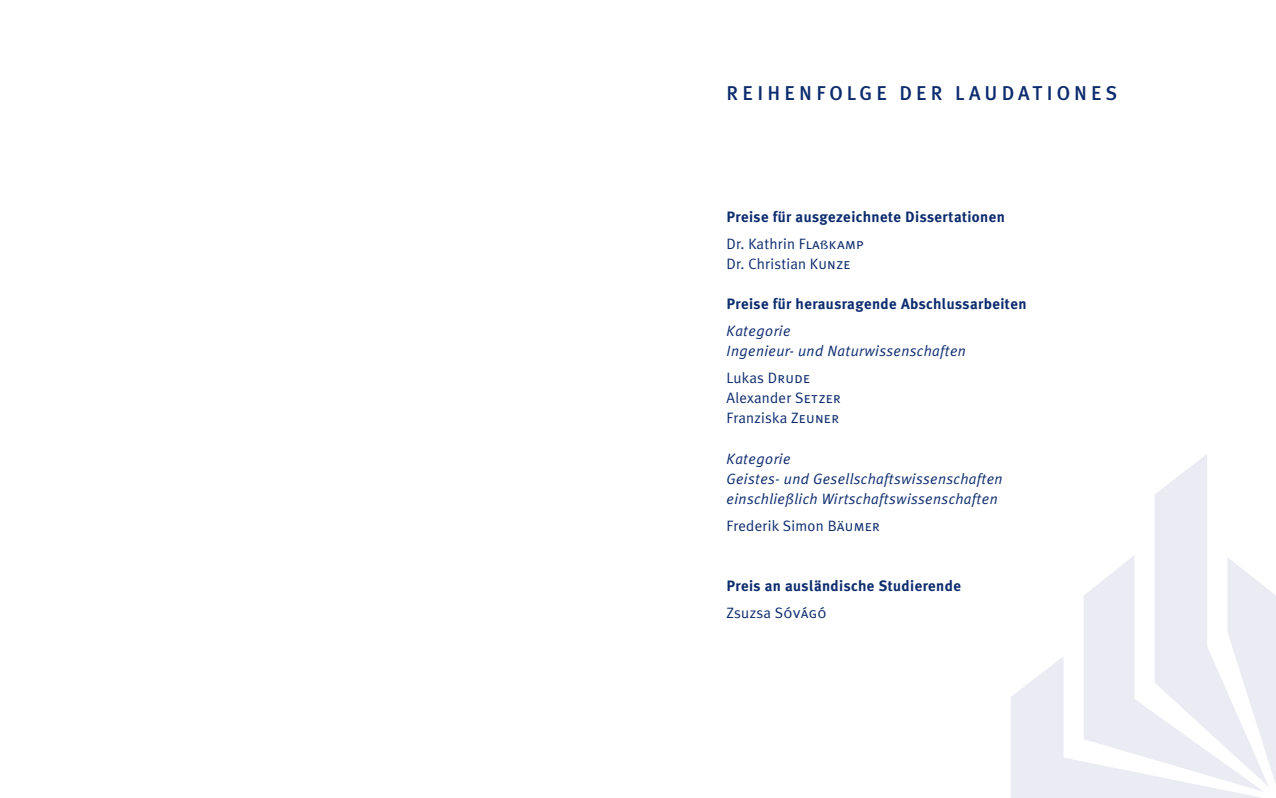
<style>
.page{position:relative;width:1276px;height:798px;background:#fff}
.page>*{position:absolute;margin:0;border:0;box-sizing:border-box;transform-origin:0 0}
.t1{font:500 20px "Meta Plus";letter-spacing:.21em;color:#0d2c6e}
.t2{font:italic 15px/20px "Meta Plus Normal";letter-spacing:.025em;color:#0d2c6e}
.t3{font:700 15px "Meta Plus";letter-spacing:.025em;color:#0d2c6e}
.t4{font:15px/20px "Meta Plus Normal";letter-spacing:.015em;color:#0d2c6e}
.s1{font-family:"Meta Plus Normal Caps"}
.s2{font-size:12px}
</style>
<div class="page">
<svg style="left:1011px;top:454px;width:265px;height:343px"></svg>
<h1 class="t1" style="left:726px;top:81px;width:392px">REIHENFOLGE DER LAUDATIONES</h1>
<p class="t3" style="left:726px;top:208px;width:280px">Preise für ausgezeichnete Dissertationen</p>
<p class="t4" style="left:726px;top:234px;width:139px">Dr. Kathrin <span class="s1">Fla</span><span class="s2">ß</span><span class="s1">kamp<br></span>Dr. Christian <span class="s1">Kunze</span></p>
<p class="t3" style="left:726px;top:295px;width:301px">Preise für herausragende Abschlussarbeiten</p>
<p class="t2" style="left:726px;top:321px;width:241px">Kategorie<br>Ingenieur- und Naturwissenschaften</p>
<p class="t4" style="left:726px;top:368px;width:116px">Lukas <span class="s1">Drude<br></span>Alexander <span class="s1">Setzer<br></span>Franziska <span class="s1">Zeuner</span></p>
<p class="t2" style="left:726px;top:448px;width:278px">Kategorie<br>Geistes- und Gesellschaftswissenschaften einschließlich Wirtschaftswissenschaften</p>
<p class="t4" style="left:726px;top:515px;width:155px">Frederik Simon <span class="s1">Bäumer</span></p>
<p class="t3" style="left:726px;top:576px;width:236px">Preis an ausländische Studierende</p>
<p class="t4" style="left:726px;top:602px;width:101px">Zsuzsa <span class="s1">Sóvágó</span></p>
</div>
